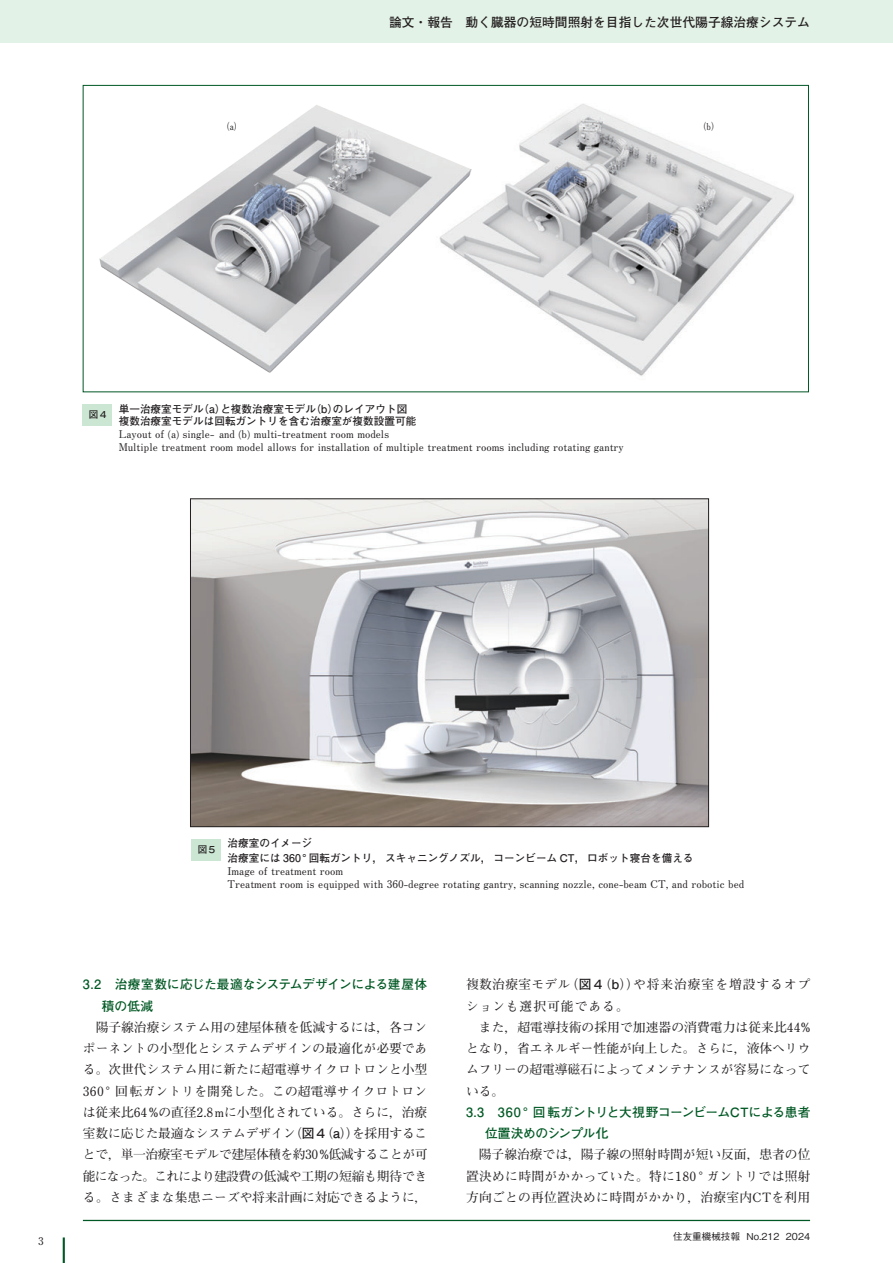
<style>
.page{position:relative;width:893px;height:1263px;background:#fff}
.page>*{position:absolute;margin:0;border:0;box-sizing:border-box;transform-origin:0 0}
.本文{font:700 12.75px/21.3px "Futo Min A101 Pro";letter-spacing:.02em;color:#231f20;text-align:justify}
.本文-2{font:700 12.75px/21.3px "Futo Go B101 Pro";letter-spacing:-.015em;color:#005824}
.本文-3{font:700 12.75px/21.3px "Futo Min A101 Pro";letter-spacing:.075em;color:#231f20}
.t1{font:700 12.75px "Futo Go B101 Pro";color:#231f20}
.キャプション-英文{font:700 10.65px "Futo Min A101 Pro";color:#231f20}
.キャプション-和文{font:700 10.65px "Futo Go B101 Pro";color:#231f20}
.キャプション-和文-2{font:700 10.65px "Futo Min A101 Pro";color:#231f20}
.t2{font:500 9.6px "Gothic BBB Pro";color:#231f20}
.数式番号{font:700 9.6px "Futo Min A101 Pro";color:#231f20;scale:.9 1}
.t3{font:700 9.6px "Futo Go B101 Pro";color:#231f20}
.s1{font-size:12.75px}
.s2{font-family:"Futo Go B101 Pro"}
</style>
<div class="page">
<div style="left:0;top:0;width:893px;height:43px;background:#e3f2e7"></div>
<hr style="left:83px;top:1220px;width:727px;height:1px;background:#005824">
<hr style="left:63px;top:1237px;width:2px;height:26px;background:#005824">
<div style="left:191px;top:840px;width:30px;height:21px;background:#cbe6d3"></div>
<div style="left:83px;top:85px;width:726px;height:307px;background:#fff;border:1px solid #005824"></div>
<div style="left:83px;top:405px;width:29px;height:21px;background:#cbe6d3"></div>
<img style="left:471px;top:104px;width:323px;height:272px">
<img style="left:99px;top:105px;width:372px;height:268px">
<img style="left:192px;top:501px;width:515px;height:324px">
<p class="t1" style="left:389px;top:12px;width:422px">論文・報告　動く臓器の短時間照射を目指した次世代陽子線治療システム</p>
<p class="数式番号" style="left:221px;top:119px;width:25px">（a）</p>
<p class="数式番号" style="left:698px;top:119px;width:26px">（b）</p>
<p class="t3" style="left:89px;top:407px;width:21px">図４</p>
<p class="キャプション-和文" style="left:119px;top:400px;width:290px">単一治療室モデル（a）と複数治療室モデル（b）のレイアウト図</p>
<p class="キャプション-和文" style="left:119px;top:413px;width:299px">複数治療室モデルは回転ガントリを含む治療室が複数設置可能</p>
<p class="キャプション-英文" style="left:119px;top:426px;width:272px">Layout of (a) single- and (b) multi-treatment room models</p>
<p class="キャプション-英文" style="left:119px;top:438px;width:507px">Multiple treatment room model allows for installation of multiple treatment rooms including rotating gantry</p>
<p class="キャプション-英文" style="left:38px;top:1233px;width:7px">3</p>
<p class="t3" style="left:198px;top:842px;width:21px">図５</p>
<p class="キャプション-和文" style="left:227px;top:835px;width:87px">治療室のイメージ</p>
<p class="キャプション-和文" style="left:227px;top:849px;width:468px">治療室には 360°回転ガントリ<span class="s1">，</span>スキャニングノズル<span class="s1">，</span>コーンビーム CT<span class="s1">，</span>ロボット寝台を備える</p>
<p class="キャプション-和文-2" style="left:227px;top:863px;width:117px">Image of treatment room</p>
<p class="キャプション-英文" style="left:227px;top:875px;width:518px">Treatment room is equipped with 360-degree rotating gantry, scanning nozzle, cone-beam CT, and robotic bed</p>
<p class="本文-2" style="left:83px;top:972px;width:346px">3.2　治療室数に応じた最適なシステムデザインによる建屋体　積の低減</p>
<p class="本文" style="left:83px;top:1015px;width:346px">　陽子線治療システム用の建屋体積を低減するには，各コンポーネントの小型化とシステムデザインの最適化が必要である。次世代システム用に新たに超電導サイクロトロンと小型360°回転ガントリを開発した。この超電導サイクロトロンは従来比64%の直径2.8mに小型化されている。さらに，治療室数に応じた最適なシステムデザイン（<span class="s2">図４</span>（<span class="s2">a</span>））を採用することで，単一治療室モデルで建屋体積を約30%低減することが可能になった。これにより建設費の低減や工期の短縮も期待できる。さまざまな集患ニーズや将来計画に対応できるように，</p>
<p class="本文-3" style="left:466px;top:972px;width:346px">複数治療室モデル（<span class="s2">図４</span>（<span class="s2">b</span>））や将来治療室を増設するオプションも選択可能である。</p>
<p class="本文" style="left:466px;top:1015px;width:346px">　また，超電導技術の採用で加速器の消費電力は従来比44%となり，省エネルギー性能が向上した。さらに，液体ヘリウムフリーの超電導磁石によってメンテナンスが容易になっている。</p>
<p class="本文-2" style="left:466px;top:1100px;width:346px">3.3　360 °回転ガントリと大視野コーンビームCTによる患者　位置決めのシンプル化</p>
<p class="本文" style="left:466px;top:1142px;width:346px">　陽子線治療では，陽子線の照射時間が短い反面，患者の位置決めに時間がかかっていた。特に180°ガントリでは照射方向ごとの再位置決めに時間がかかり，治療室内CTを利用</p>
<p class="t2" style="left:673px;top:1229px;width:138px">住友重機械技報 No.212 2024</p>
</div>
